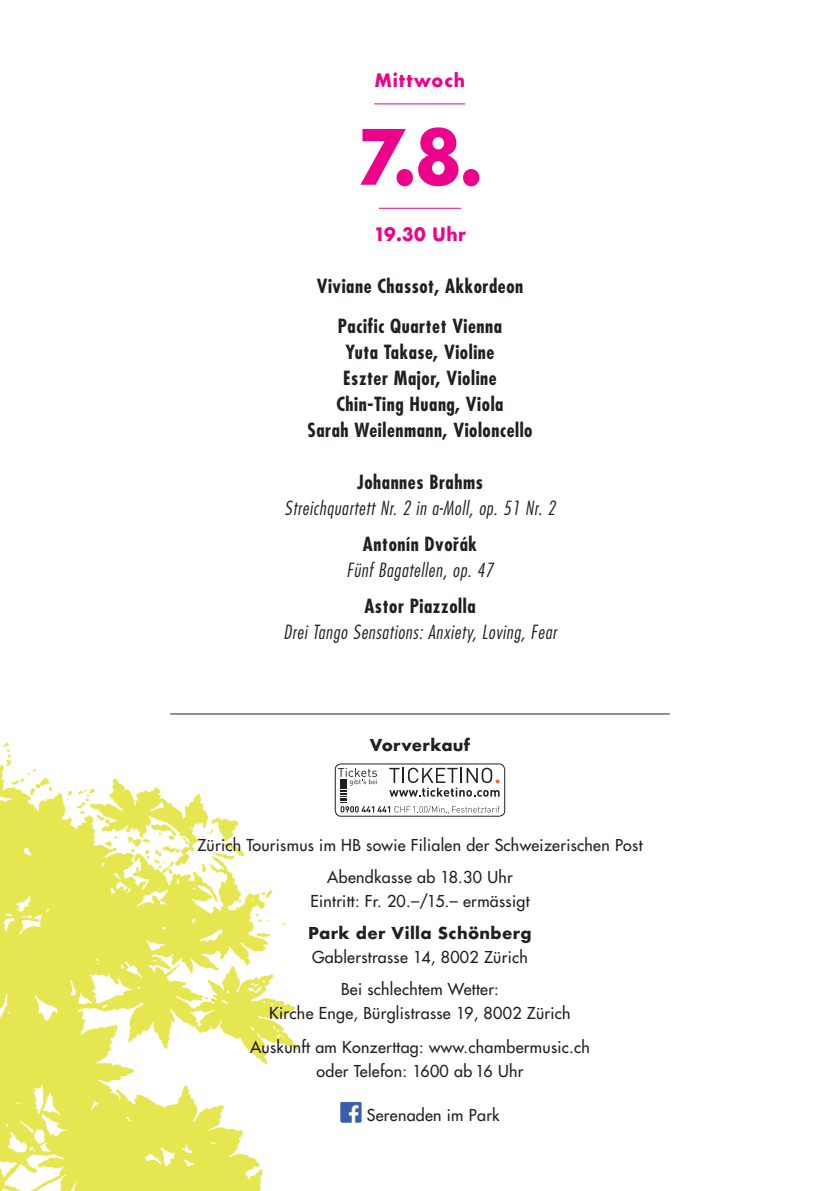
<style>
.page{position:relative;width:840px;height:1191px;background:#fff}
.page>*{position:absolute;margin:0;border:0;box-sizing:border-box;transform-origin:0 0}
.t1{font:700 74px "Futura";color:#ed028c;scale:.94 1}
.t2{font:700 condensed 19px/26px "Futura";letter-spacing:.03em;color:#231f20;text-align:center}
.t3{font:italic 300 condensed 19px "Futura";letter-spacing:.04em;color:#231f20}
.t4{font:700 18px "Futura";letter-spacing:.05em;color:#ed028c;scale:.94 1}
.t5{font:16px/32px "Futura";letter-spacing:.02em;color:#231f20;text-align:center}
.t6{font:700 16px "Futura";letter-spacing:.02em;color:#231f20}
</style>
<div class="page">
<hr style="left:374px;top:103px;width:91px;height:1px;background:#ed028c">
<hr style="left:378px;top:208px;width:83px;height:1px;background:#ed028c">
<svg style="left:348px;top:765px;width:156px;height:51px"></svg>
<div style="left:335px;top:763px;width:170px;height:53px;border:1px solid #231f20;border-radius:6px"></div>
<img style="left:348px;top:1102px;width:13px;height:20px">
<hr style="left:170px;top:713px;width:499px;height:1px;background:#231f20">
<img style="left:0;top:742px;width:348px;height:449px">
<p class="t4" style="left:374px;top:67px;width:98px">Mittwoch</p>
<h1 class="t1" style="left:356px;top:103px;width:136px">7.8.</h1>
<p class="t4" style="left:374px;top:221px;width:99px">19.30 Uhr</p>
<p class="t2" style="left:316px;top:266px;width:208px;line-height:40px">Viviane Chassot, Akkordeon<br>Pacific Quartet Vienna</p>
<p class="t2" style="left:307px;top:339px;width:226px">Yuta Takase, Violine<br>Eszter Major, Violine<br>Chin-Ting Huang, Viola<br>Sarah Weilenmann, Violoncello</p>
<p class="t2" style="left:357px;top:469px;width:127px">Johannes Brahms</p>
<p class="t3" style="left:284px;top:496px;width:272px">Streichquartett Nr. 2 in a-Moll, op. 51 Nr. 2</p>
<p class="t2" style="left:363px;top:531px;width:115px">Antonín Dvorˇák</p>
<p class="t3" style="left:346px;top:558px;width:148px">Fünf Bagatellen, op. 47</p>
<p class="t2" style="left:364px;top:593px;width:113px">Astor Piazzolla</p>
<p class="t3" style="left:283px;top:620px;width:274px">Drei Tango Sensations: Anxiety, Loving, Fear</p>
<p class="t6" style="left:369px;top:733px;width:102px">Vorverkauf</p>
<p class="t5" style="left:197px;top:828px;width:446px">Zürich Tourismus im HB sowie Filialen der Schweizerischen Post<br>Abendkasse ab 18.30 Uhr</p>
<p class="t5" style="left:310px;top:884px;width:220px">Eintritt: Fr. 20.–/15.– ermässigt</p>
<p class="t6" style="left:308px;top:921px;width:225px">Park der Villa Schönberg</p>
<p class="t5" style="left:312px;top:940px;width:217px">Gablerstrasse 14, 8002 Zürich<br>Bei schlechtem Wetter:</p>
<p class="t5" style="left:250px;top:995px;width:341px;line-height:34px">Kirche Enge, Bürglistrasse 19, 8002 Zürich<br>Auskunft am Konzerttag: www.chambermusic.ch</p>
<p class="t5" style="left:316px;top:1054px;width:208px">oder Telefon: 1600 ab 16 Uhr</p>
<p class="t5" style="left:366px;top:1098px;width:134px">Serenaden im Park</p>
</div>
